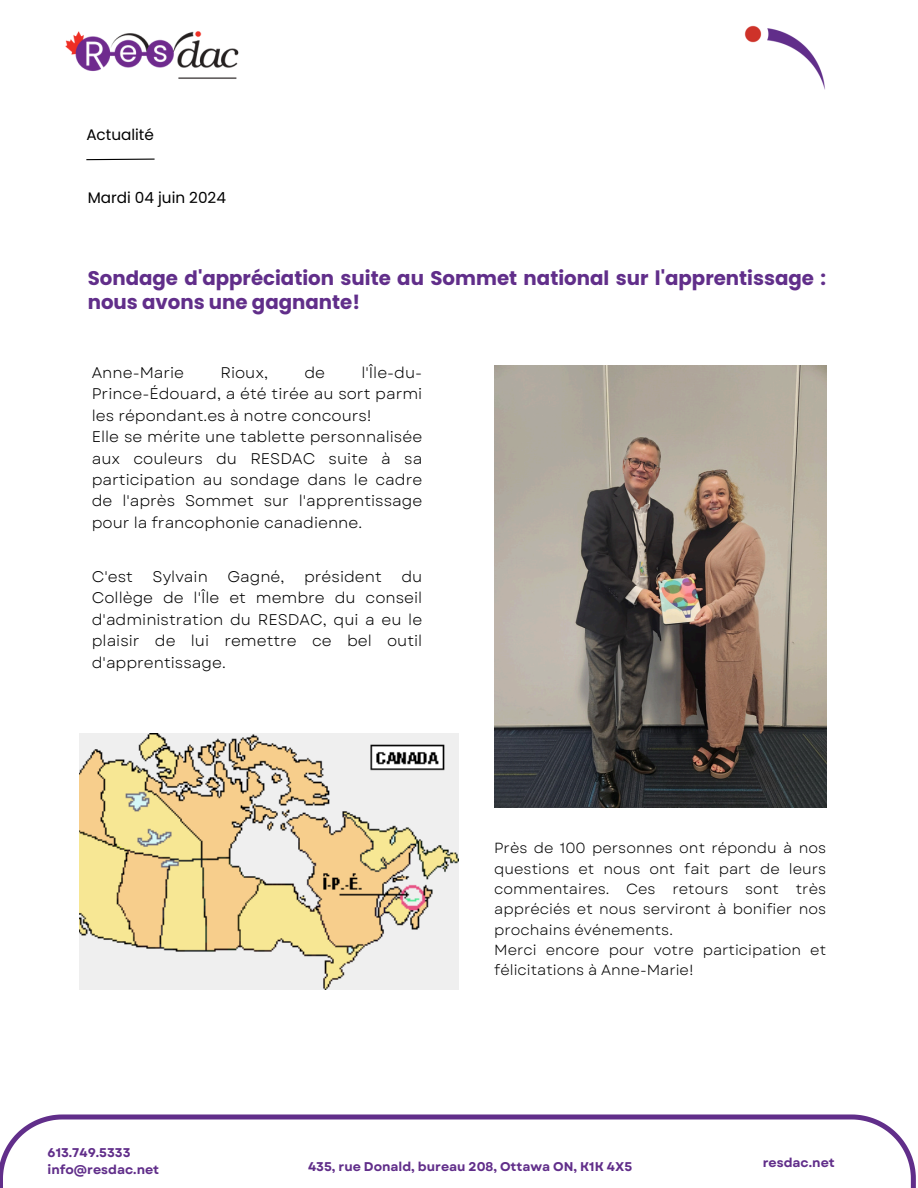
<style>
.page{position:relative;width:918px;height:1188px;background:#fff}
.page>*{position:absolute;margin:0;border:0;box-sizing:border-box;transform-origin:0 0}
.t1{font:700 19.8px/24.8px "Poppins";color:#612e8a}
.t2{font:15.45px/21.3px "Garet";color:#000}
.t3{font:15.3px "Poppins";color:#000}
.t4{font:14.7px/20.4px "Garet";color:#000}
.t5{font:700 12.6px "Garet";color:#612e8a}
</style>
<div class="page">
<img style="left:744px;top:25px;width:81px;height:65px">
<img style="left:65px;top:31px;width:174px;height:48px">
<svg style="left:0;top:1114px;width:916px;height:74px"></svg>
<svg style="left:86px;top:158px;width:69px;height:3px"></svg>
<img style="left:80px;top:733px;width:379px;height:257px">
<img style="left:494px;top:365px;width:332px;height:442px">
<h2 class="t3" style="left:86px;top:124px;width:69px">Actualité</h2>
<h2 class="t3" style="left:88px;top:187px;width:140px">Mardi 04 juin 2024</h2>
<h1 class="t1" style="left:88px;top:265px;width:740px">Sondage d'appréciation suite au Sommet national sur l'apprentissage : nous avons une gagnante!</h1>
<p class="t2" style="left:92px;top:362px;width:332px;text-indent:270px">l'Île-du-Prince-Édouard, a été tirée au sort parmi les répondant.es à notre concours!<br>Elle se mérite une tablette personnalisée aux couleurs du RESDAC suite à sa participation au sondage dans le cadre de l'après Sommet sur l'apprentissage pour la francophonie canadienne.</p>
<p class="t2" style="left:92px;top:362px;width:94px">Anne-Marie</p>
<p class="t2" style="left:220px;top:362px;width:49px">Rioux,</p>
<p class="t2" style="left:304px;top:362px;width:22px">de</p>
<p class="t2" style="left:92px;top:566px;width:43px">C'est</p>
<p class="t2" style="left:153px;top:566px;width:57px">Sylvain</p>
<p class="t2" style="left:227px;top:566px;width:59px">Gagné,</p>
<p class="t2" style="left:304px;top:566px;width:79px">président</p>
<p class="t2" style="left:92px;top:566px;width:332px;text-align:justify;text-indent:310px">du Collège de l'Île et membre du conseil d'administration du RESDAC, qui a eu le plaisir de lui remettre ce bel outil d'apprentissage.</p>
<h2 class="t4" style="left:494px;top:838px;width:333px">Près de 100 personnes ont répondu à nos questions et nous ont fait part de leurs commentaires. Ces retours sont très appréciés et nous serviront à bonifier nos prochains événements.<br>Merci encore pour votre participation et félicitations à Anne-Marie!</h2>
<p class="t5" style="left:48px;top:1144px;width:85px">613.749.5333</p>
<p class="t5" style="left:48px;top:1161px;width:113px">info@resdac.net</p>
<p class="t5" style="left:308px;top:1158px;width:326px">435, rue Donald, bureau 208, Ottawa ON, K1K 4X5</p>
<p class="t5" style="left:763px;top:1153px;width:74px">resdac.net</p>
</div>
